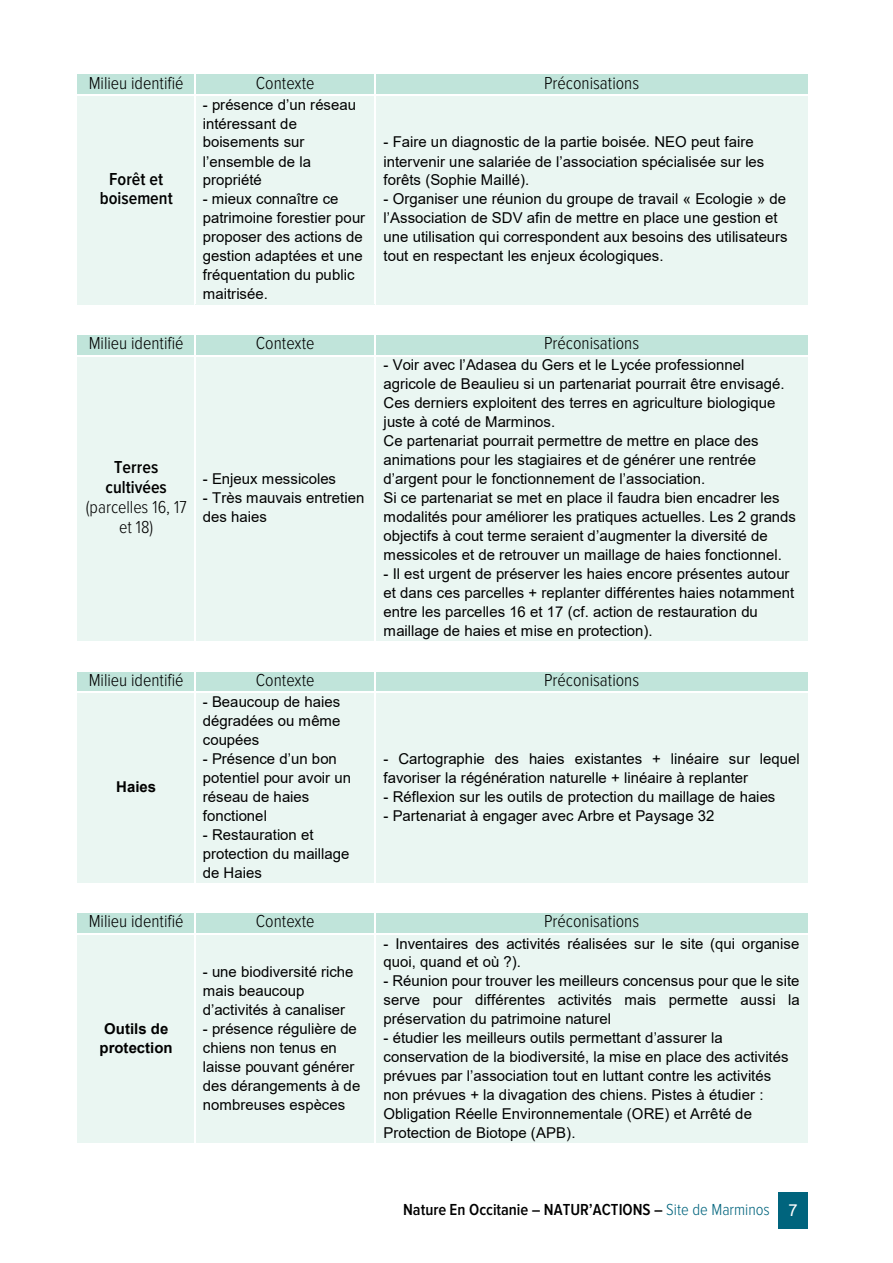
<style>
.page{position:relative;width:893px;height:1263px;background:#fff}
.page>*{position:absolute;margin:0;border:0;box-sizing:border-box;transform-origin:0 0}
.t1{font:300 18px/19.8px "Proxima Nova Cond";color:#000;text-align:center}
.t2{font:600 18px/19.8px "Proxima Nova Cond";letter-spacing:.005em;color:#000;text-align:center}
.t3{font:600 16.5px "Proxima Nova Cond";color:#000}
.t4{font:15px/18.9px "Arial";color:#000}
.t5{font:700 15px/18.9px "Arial";color:#000;text-align:center}
.s1{font-weight:300;color:#00647d}
.s2{font-family:"Arial";font-weight:400;color:#fff}
</style>
<div class="page">
<div style="left:778px;top:1192px;width:30px;height:36px;background:#00647d"></div>
<div style="left:78px;top:74px;width:116px;height:20px;background:#c0e4da"></div>
<div style="left:195px;top:74px;width:180px;height:20px;background:#c0e4da"></div>
<div style="left:376px;top:74px;width:432px;height:20px;background:#c0e4da"></div>
<div style="left:78px;top:96px;width:116px;height:208px;background:#eaf6f2"></div>
<div style="left:195px;top:96px;width:180px;height:208px;background:#eaf6f2"></div>
<div style="left:376px;top:96px;width:432px;height:208px;background:#eaf6f2"></div>
<div style="left:78px;top:335px;width:116px;height:20px;background:#c0e4da"></div>
<div style="left:195px;top:335px;width:180px;height:20px;background:#c0e4da"></div>
<div style="left:376px;top:335px;width:432px;height:20px;background:#c0e4da"></div>
<div style="left:78px;top:356px;width:116px;height:285px;background:#eaf6f2"></div>
<div style="left:195px;top:356px;width:180px;height:285px;background:#eaf6f2"></div>
<div style="left:376px;top:356px;width:432px;height:285px;background:#eaf6f2"></div>
<div style="left:78px;top:672px;width:116px;height:19px;background:#c0e4da"></div>
<div style="left:195px;top:672px;width:180px;height:19px;background:#c0e4da"></div>
<div style="left:376px;top:672px;width:432px;height:19px;background:#c0e4da"></div>
<div style="left:78px;top:693px;width:116px;height:190px;background:#eaf6f2"></div>
<div style="left:195px;top:693px;width:180px;height:190px;background:#eaf6f2"></div>
<div style="left:376px;top:693px;width:432px;height:190px;background:#eaf6f2"></div>
<div style="left:78px;top:913px;width:116px;height:20px;background:#c0e4da"></div>
<div style="left:195px;top:913px;width:180px;height:20px;background:#c0e4da"></div>
<div style="left:376px;top:913px;width:432px;height:20px;background:#c0e4da"></div>
<div style="left:78px;top:935px;width:116px;height:208px;background:#eaf6f2"></div>
<div style="left:195px;top:935px;width:180px;height:208px;background:#eaf6f2"></div>
<div style="left:376px;top:935px;width:432px;height:208px;background:#eaf6f2"></div>
<p class="t1" style="left:89px;top:73px;width:96px">Milieu identifié</p>
<p class="t1" style="left:256px;top:73px;width:60px">Contexte</p>
<p class="t1" style="left:544px;top:73px;width:96px">Préconisations</p>
<p class="t2" style="left:100px;top:169px;width:75px">Forêt et boisement</p>
<p class="t4" style="left:203px;top:95px;width:155px">- présence d’un réseau intéressant de boisements sur l’ensemble de la propriété</p>
<p class="t4" style="left:203px;top:190px;width:164px">- mieux connaître ce patrimoine forestier pour proposer des actions de gestion adaptées et une fréquentation du public maitrisée.</p>
<p class="t4" style="left:384px;top:133px;width:382px">- Faire un diagnostic de la partie boisée. NEO peut faire intervenir une salariée de l’association spécialisée sur les forêts (Sophie Maillé).</p>
<p class="t4" style="left:384px;top:190px;width:406px">- Organiser une réunion du groupe de travail « Ecologie » de l’Association de SDV afin de mettre en place une gestion et une utilisation qui correspondent aux besoins des utilisateurs tout en respectant les enjeux écologiques.</p>
<p class="t1" style="left:89px;top:334px;width:96px">Milieu identifié</p>
<p class="t1" style="left:256px;top:334px;width:60px">Contexte</p>
<p class="t1" style="left:544px;top:334px;width:96px">Préconisations</p>
<p class="t2" style="left:105px;top:458px;width:63px">Terres cultivées</p>
<p class="t1" style="left:86px;top:498px;width:102px">(parcelles 16, 17 et 18)</p>
<p class="t4" style="left:203px;top:469px;width:135px">- Enjeux messicoles</p>
<p class="t4" style="left:203px;top:488px;width:163px">- Très mauvais entretien des haies</p>
<p class="t4" style="left:384px;top:355px;width:402px">- Voir avec l’Adasea du Gers et le Lycée professionnel agricole de Beaulieu si un partenariat pourrait être envisagé.<br>Ces derniers exploitent des terres en agriculture biologique juste à coté de Marminos.</p>
<p class="t4" style="left:384px;top:431px;width:376px">Ce partenariat pourrait permettre de mettre en place des animations pour les stagiaires et de générer une rentrée d’argent pour le fonctionnement de l’association.</p>
<p class="t4" style="left:384px;top:488px;width:414px">Si ce partenariat se met en place il faudra bien encadrer les modalités pour améliorer les pratiques actuelles. Les 2 grands objectifs à cout terme seraient d’augmenter la diversité de messicoles et de retrouver un maillage de haies fonctionnel.</p>
<p class="t4" style="left:384px;top:564px;width:412px">- Il est urgent de préserver les haies encore présentes autour et dans ces parcelles + replanter différentes haies notamment entre les parcelles 16 et 17 (cf. action de restauration du maillage de haies et mise en protection).</p>
<p class="t1" style="left:89px;top:671px;width:96px">Milieu identifié</p>
<p class="t1" style="left:256px;top:671px;width:60px">Contexte</p>
<p class="t1" style="left:544px;top:671px;width:96px">Préconisations</p>
<p class="t5" style="left:116px;top:777px;width:41px">Haies</p>
<p class="t4" style="left:203px;top:692px;width:139px;text-align:justify">- Beaucoup de haies dégradées ou même coupées</p>
<p class="t4" style="left:203px;top:749px;width:150px">- Présence d’un bon potentiel pour avoir un réseau de haies fonctionel</p>
<p class="t4" style="left:203px;top:825px;width:148px">- Restauration et protection du maillage de Haies</p>
<p class="t4" style="left:384px;top:749px;width:418px">- Cartographie des haies existantes + linéaire sur lequel favoriser la régénération naturelle + linéaire à replanter</p>
<p class="t4" style="left:384px;top:787px;width:393px">- Réflexion sur les outils de protection du maillage de haies</p>
<p class="t4" style="left:384px;top:806px;width:332px">- Partenariat à engager avec Arbre et Paysage 32</p>
<p class="t1" style="left:89px;top:912px;width:96px">Milieu identifié</p>
<p class="t1" style="left:256px;top:912px;width:60px">Contexte</p>
<p class="t1" style="left:544px;top:912px;width:96px">Préconisations</p>
<p class="t5" style="left:100px;top:1019px;width:75px">Outils de protection</p>
<p class="t4" style="left:203px;top:962px;width:152px">- une biodiversité riche mais beaucoup d’activités à canaliser</p>
<p class="t4" style="left:203px;top:1019px;width:159px">- présence régulière de chiens non tenus en laisse pouvant générer des dérangements à de nombreuses espèces</p>
<p class="t4" style="left:384px;top:934px;width:417px">- Inventaires des activités réalisées sur le site (qui organise quoi, quand et où ?).</p>
<p class="t4" style="left:384px;top:971px;width:418px;text-align:justify">- Réunion pour trouver les meilleurs concensus pour que le site serve pour différentes activités mais permette aussi la préservation du patrimoine naturel</p>
<p class="t4" style="left:384px;top:1028px;width:406px">- étudier les meilleurs outils permettant d’assurer la conservation de la biodiversité, la mise en place des activités prévues par l’association tout en luttant contre les activités non prévues + la divagation des chiens. Pistes à étudier :<br>Obligation Réelle Environnementale (ORE) et Arrêté de Protection de Biotope (APB).</p>
<p class="t3" style="left:403px;top:1202px;width:396px">Nature En Occitanie – NATUR’ACTIONS – <span class="s1">Site de Marminos</span> <span class="s2">7</span></p>
</div>
